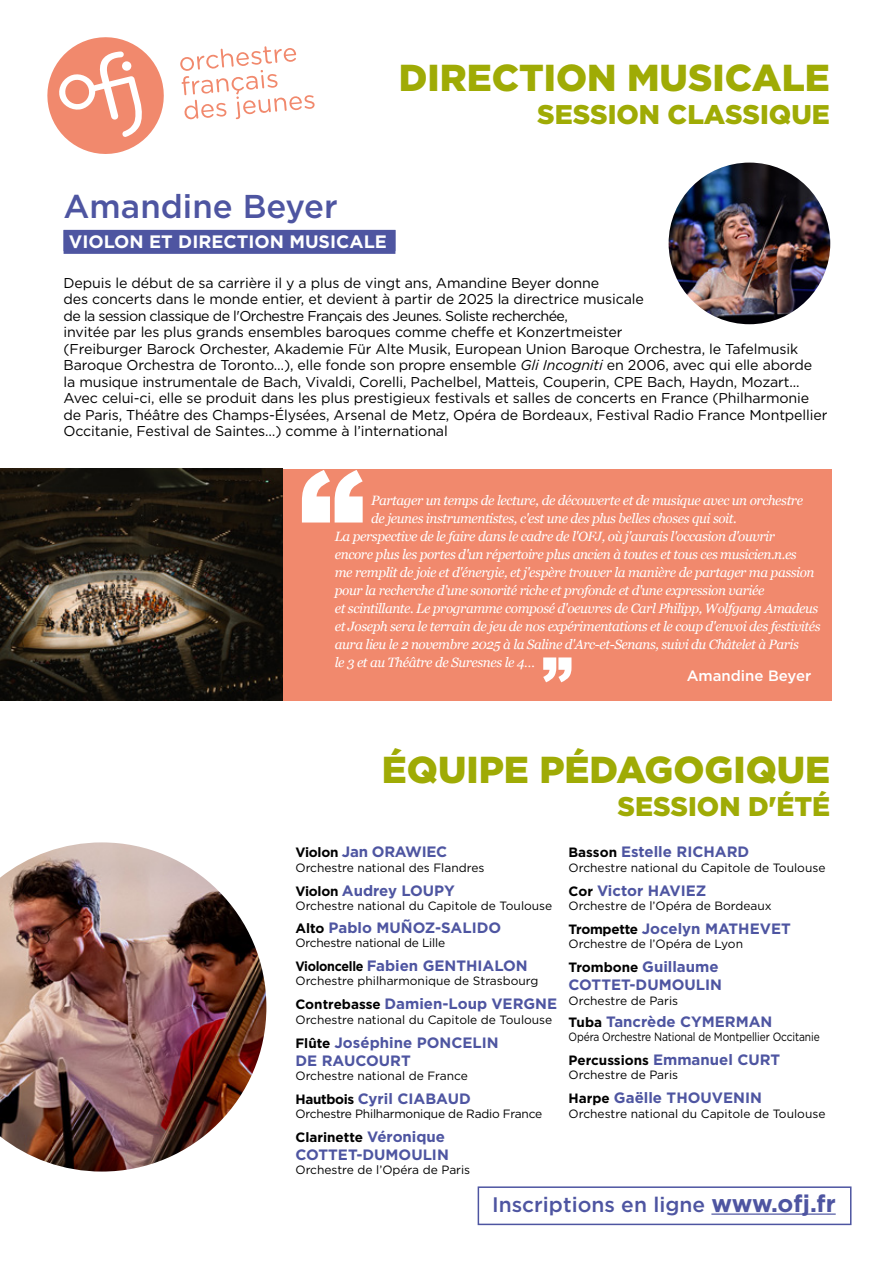
<style>
.page{position:relative;width:893px;height:1263px;background:#fff}
.page>*{position:absolute;margin:0;border:0;box-sizing:border-box;transform-origin:0 0}
.t1{font:900 37.5px "Gotham";color:#9fab05}
.t2{font:500 33px "Gotham";color:#4e55a1}
.t3{font:900 27px "Gotham";color:#9fab05}
.t4{font:500 21px "Gotham";color:#4e55a1}
.t5{font:700 18px "Gotham";color:#fff}
.t6{font:700 15px/18px "Gotham";color:#4e55a1}
.t7{font:700 15px "Gotham";letter-spacing:-.02em;color:#4e55a1}
.t8{font:500 15px "Gotham";color:#fff}
.t9{font:14.25px/16.5px "Gotham";letter-spacing:-.01em;color:#000}
.t10{font:italic 13.5px "Georgia";letter-spacing:-.03em;color:#fff}
.t11{font:700 13.5px "Gotham";color:#000}
.t12{font:12px "Gotham";color:#000}
.t13{font:12px "Gotham";letter-spacing:-.02em;color:#000}
.t14{font:12px "Gotham";color:#000;scale:.85 1}
.s1{font-style:italic}
.s2{font-size:13.5px;color:#000}
.s3{font-family:"Gotham Rounded";font-size:13.5px;color:#000}
.s4{font-size:15px;color:#4e55a1}
.s5{font-weight:700;font-size:24px}
</style>
<div class="page">
<div style="left:64px;top:230px;width:331px;height:24px;background:#4e55a1"></div>
<img style="left:669px;top:163px;width:161px;height:161px;border-radius:81px">
<svg style="left:180px;top:46px;width:135px;height:74px"></svg>
<svg style="left:47px;top:37px;width:117px;height:117px"></svg>
<img style="left:0;top:842px;width:266px;height:329px">
<hr style="left:711px;top:1213px;width:125px;height:2px;background:#4e55a1">
<div style="left:478px;top:1186px;width:373px;height:39px;border:2px solid #4e55a1"></div>
<div style="left:283px;top:469px;width:548px;height:232px;background:#f1896d"></div>
<svg style="left:543px;top:657px;width:28px;height:25px"></svg>
<svg style="left:302px;top:470px;width:61px;height:52px"></svg>
<img style="left:0;top:469px;width:283px;height:232px">
<h2 class="t2" style="left:64px;top:184px;width:276px">Amandine Beyer</h2>
<h1 class="t1" style="left:399px;top:56px;width:432px">DIRECTION MUSICALE</h1>
<h3 class="t3" style="left:537px;top:99px;width:294px">SESSION CLASSIQUE</h3>
<p class="t5" style="left:69px;top:230px;width:319px">VIOLON ET DIRECTION MUSICALE</p>
<p class="t9" style="left:64px;top:274px;width:765px">Depuis le début de sa carrière il y a plus de vingt ans, Amandine Beyer donne<br>des concerts dans le monde entier, et devient à partir de 2025 la directrice musicale<br>de la session classique de l'Orchestre Français des Jeunes. Soliste recherchée,<br>invitée par les plus grands ensembles baroques comme cheffe et Konzertmeister<br>(Freiburger Barock Orchester, Akademie Für Alte Musik, European Union Baroque Orchestra, le Tafelmusik Baroque Orchestra de Toronto…), elle fonde son propre ensemble <span class="s1">Gli Incogniti</span> en 2006, avec qui elle aborde la musique instrumentale de Bach, Vivaldi, Corelli, Pachelbel, Matteis, Couperin, CPE Bach, Haydn, Mozart...<br>Avec celui-ci, elle se produit dans les plus prestigieux festivals et salles de concerts en France (Philharmonie de Paris, Théâtre des Champs-Élysées, Arsenal de Metz, Opéra de Bordeaux, Festival Radio France Montpellier Occitanie, Festival de Saintes…) comme à l’international</p>
<p class="t10" style="left:371px;top:491px;width:433px">Partager un temps de lecture, de découverte et de musique avec un orchestre</p>
<p class="t10" style="left:371px;top:509px;width:367px">de jeunes instrumentistes, c'est une des plus belles choses qui soit.</p>
<p class="t10" style="left:335px;top:527px;width:442px">La perspective de le faire dans le cadre de l'OFJ, où j'aurais l'occasion d'ouvrir</p>
<p class="t10" style="left:335px;top:545px;width:463px">encore plus les portes d'un répertoire plus ancien à toutes et tous ces musicien.n.es</p>
<p class="t10" style="left:335px;top:563px;width:481px">me remplit de joie et d'énergie, et j'espère trouver la manière de partager ma passion</p>
<p class="t10" style="left:335px;top:581px;width:431px">pour la recherche d'une sonorité riche et profonde et d'une expression variée</p>
<p class="t10" style="left:335px;top:599px;width:485px">et scintillante. Le programme composé d'oeuvres de Carl Philipp, Wolfgang Amadeus</p>
<p class="t10" style="left:335px;top:617px;width:487px">et Joseph sera le terrain de jeu de nos expérimentations et le coup d'envoi des festivités</p>
<p class="t10" style="left:335px;top:635px;width:466px">aura lieu le 2 novembre 2025 à la Saline d'Arc-et-Senans, suivi du Châtelet à Paris</p>
<p class="t10" style="left:335px;top:653px;width:202px">le 3 et au Théâtre de Suresnes le 4…</p>
<p class="t8" style="left:687px;top:665px;width:126px">Amandine Beyer</p>
<h1 class="t1" style="left:382px;top:748px;width:450px">ÉQUIPE PÉDAGOGIQUE</h1>
<h3 class="t3" style="left:618px;top:791px;width:214px">SESSION D'ÉTÉ</h3>
<p class="t7" style="left:295px;top:842px;width:153px"><span class="s2">Violon</span> Jan ORAWIEC</p>
<p class="t12" style="left:295px;top:860px;width:190px">Orchestre national des Flandres</p>
<p class="t6" style="left:295px;top:881px;width:161px"><span class="s2">Violon</span> Audrey LOUPY</p>
<p class="t12" style="left:295px;top:898px;width:258px">Orchestre national du Capitole de Toulouse</p>
<p class="t6" style="left:295px;top:918px;width:207px"><span class="s2">Alto</span> Pablo MUÑOZ-SALIDO</p>
<p class="t13" style="left:295px;top:935px;width:151px">Orchestre national de Lille</p>
<p class="t6" style="left:295px;top:956px;width:234px"><span class="s2">Violoncelle</span> Fabien GENTHIALON</p>
<p class="t12" style="left:295px;top:973px;width:245px">Orchestre philharmonique de Strasbourg</p>
<p class="t6" style="left:295px;top:995px;width:263px"><span class="s3">Contrebasse</span> Damien-Loup VERGNE</p>
<p class="t12" style="left:295px;top:1012px;width:258px">Orchestre national du Capitole de Toulouse</p>
<p class="t6" style="left:295px;top:1033px;width:205px"><span class="s2">Flûte</span> Joséphine PONCELIN<br>DE RAUCOURT</p>
<p class="t12" style="left:295px;top:1068px;width:174px">Orchestre national de France</p>
<p class="t6" style="left:295px;top:1090px;width:177px"><span class="s2">Hautbois</span> Cyril CIABAUD</p>
<p class="t13" style="left:295px;top:1106px;width:248px">Orchestre Philharmonique de Radio France</p>
<p class="t11" style="left:295px;top:1128px;width:151px">Clarinette <span class="s4">Véronique</span></p>
<p class="t6" style="left:295px;top:1145px;width:155px">COTTET-DUMOULIN</p>
<p class="t12" style="left:295px;top:1162px;width:176px">Orchestre de l’Opéra de Paris</p>
<p class="t6" style="left:568px;top:843px;width:182px"><span class="s2">Basson</span> Estelle RICHARD</p>
<p class="t12" style="left:568px;top:860px;width:258px">Orchestre national du Capitole de Toulouse</p>
<p class="t6" style="left:568px;top:881px;width:139px"><span class="s2">Cor</span> Victor HAVIEZ</p>
<p class="t12" style="left:568px;top:898px;width:205px">Orchestre de l’Opéra de Bordeaux</p>
<p class="t6" style="left:568px;top:919px;width:224px"><span class="s2">Trompette</span> Jocelyn MATHEVET</p>
<p class="t12" style="left:568px;top:936px;width:176px">Orchestre de l’Opéra de Lyon</p>
<p class="t6" style="left:568px;top:958px;width:155px"><span class="s2">Trombone</span> Guillaume<br>COTTET-DUMOULIN</p>
<p class="t12" style="left:568px;top:993px;width:111px">Orchestre de Paris</p>
<p class="t6" style="left:568px;top:1013px;width:205px"><span class="s2">Tuba</span> Tancrède CYMERMAN</p>
<p class="t14" style="left:568px;top:1029px;width:297px">Opéra Orchestre National de Montpellier Occitanie</p>
<p class="t6" style="left:568px;top:1050px;width:213px"><span class="s2">Percussions</span> Emmanuel CURT</p>
<p class="t12" style="left:568px;top:1067px;width:111px">Orchestre de Paris</p>
<p class="t6" style="left:568px;top:1089px;width:195px"><span class="s2">Harpe</span> Gaëlle THOUVENIN</p>
<p class="t12" style="left:568px;top:1106px;width:258px">Orchestre national du Capitole de Toulouse</p>
<h3 class="t4" style="left:492px;top:1190px;width:345px">Inscriptions en ligne <span class="s5">www.ofj.fr</span></h3>
</div>
